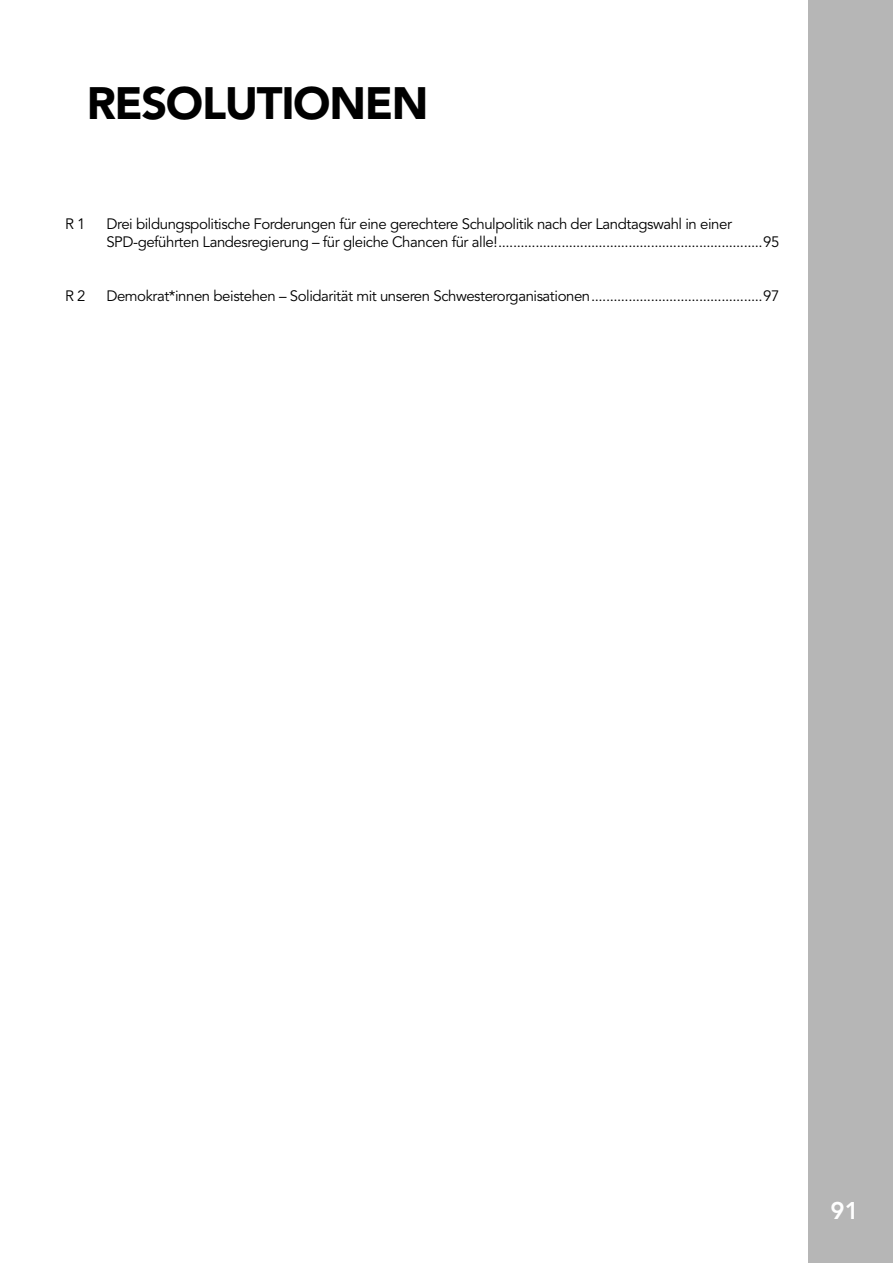
<style>
.page{position:relative;width:893px;height:1263px;background:#fff}
.page>*{position:absolute;margin:0;border:0;box-sizing:border-box;transform-origin:0 0}
.t1{font:900 45px "Avenir LT Std";letter-spacing:-.03em;color:#000}
.t2{font:800 24px "Avenir LT Std";color:#fff}
.t3{font:15px/18px "Avenir LT Std";letter-spacing:-.03em;color:#000}
</style>
<div class="page">
<div style="left:808px;top:0;width:85px;height:1263px;background:#b6b6b6"></div>
<h1 class="t1" style="left:87px;top:76px;width:343px">RESOLUTIONEN</h1>
<p class="t3" style="left:65px;top:215px;width:22px">R 1</p>
<p class="t3" style="left:65px;top:287px;width:22px">R 2</p>
<p class="t3" style="left:106px;top:215px;width:674px">Drei bildungspolitische Forderungen für eine gerechtere Schulpolitik nach der Landtagswahl in einer<br>SPD-geführten Landesregierung – für gleiche Chancen für alle!.......................................................................95</p>
<p class="t3" style="left:106px;top:287px;width:674px">Demokrat*innen beistehen – Solidarität mit unseren Schwesterorganisationen..............................................97</p>
<h2 class="t2" style="left:830px;top:1197px;width:30px">91</h2>
</div>
